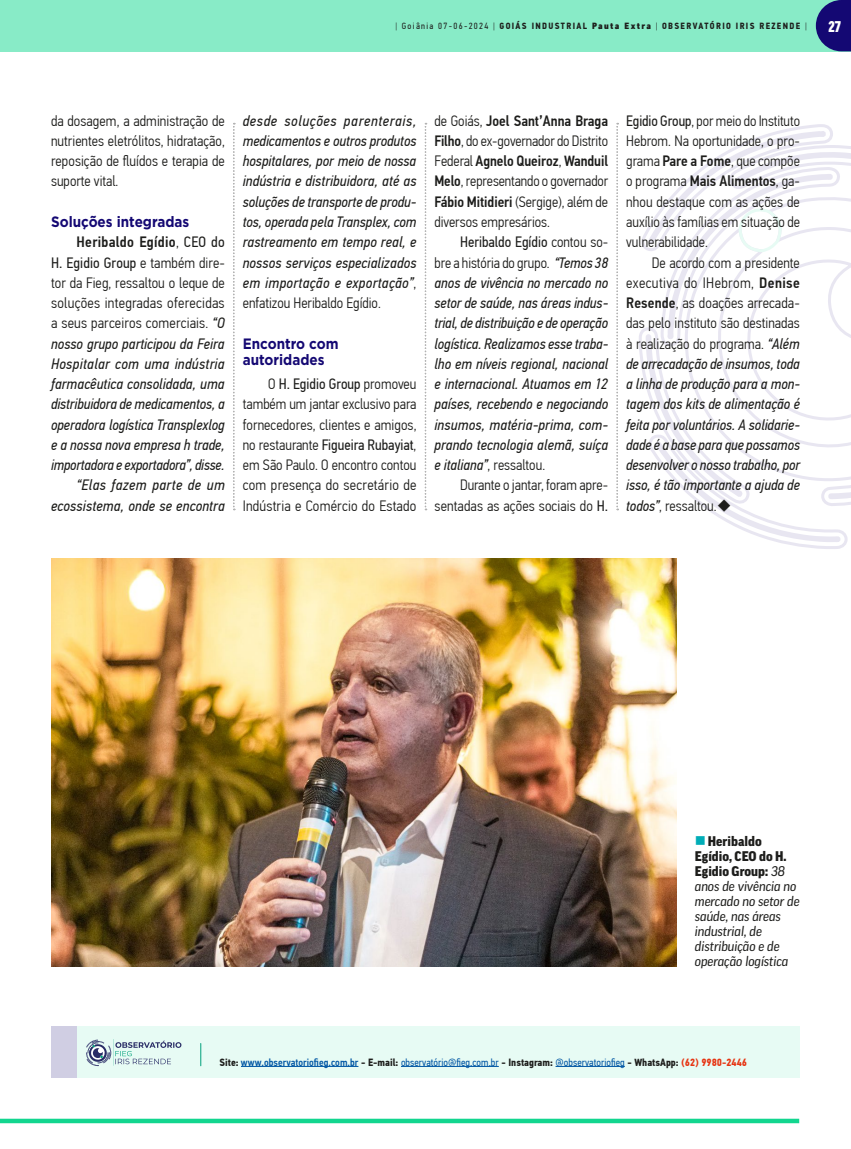
<style>
.page{position:relative;width:851px;height:1149px;background:#fff}
.page>*{position:absolute;margin:0;border:0;box-sizing:border-box;transform-origin:0 0}
.t1{font:italic 15px/20.2px "PF Din Text Cond Pro";letter-spacing:.005em;color:#1d1d1b;text-align:justify}
.t2{font:300 15px/20.2px "PF Din Text Cond Pro";color:#1d1d1b;text-align:justify}
.t3{font:700 15px/16.5px "Gotham";color:#140873;scale:.9 1}
.t4{font:900 condensed 15px "Good Pro";color:#fff}
.t5{font:italic 13.5px/15px "Good Pro News";letter-spacing:-.01em;color:#1d1d1b}
.t6{font:900 13.5px/15px "Good Pro";color:#1d1d1b}
.t7{font:10.5px "PF Din Text Cond Pro";color:#0056a4}
.t8{font:700 9px "PF Din Text Cond Pro";letter-spacing:.15em;color:#1d1d1b}
.s1{font-weight:300}
.s2{font-weight:400}
.s3{font-family:"PF Din Text Cond Pro X Black";font-weight:400}
.s4{font-weight:500;font-style:normal}
.s5{font-weight:300;font-style:normal}
.s6{font-style:normal}
.s7{font-weight:500}
.s8{font-family:"Good Pro News";font-weight:400;font-style:italic}
.s9{font-weight:700;color:#1d1d1b}
.s10{font-weight:700;color:#e63412}
</style>
<div class="page">
<svg style="left:636px;top:51px;width:214px;height:498px"></svg>
<svg style="left:718px;top:205px;width:132px;height:243px"></svg>
<svg style="left:0;top:1118px;width:799px;height:4px;background:#3ddda3"></svg>
<div style="left:0;top:0;width:850px;height:51px;background:#88ebc7"></div>
<svg style="left:815px;top:0;width:35px;height:51px"></svg>
<div style="left:51px;top:1025px;width:748px;height:52px;background:#e7fbf4"></div>
<div style="left:51px;top:1025px;width:26px;height:52px;background:#d0cee3"></div>
<hr style="left:241px;top:1065px;width:117px;height:1px;background:#0056a4">
<hr style="left:401px;top:1065px;width:97px;height:1px;background:#0056a4">
<hr style="left:555px;top:1065px;width:69px;height:1px;background:#0056a4">
<svg style="left:86px;top:1039px;width:96px;height:26px"></svg>
<svg style="left:200px;top:1043px;width:1px;height:22px"></svg>
<svg style="left:233px;top:123px;width:2px;height:387px"></svg>
<svg style="left:424px;top:123px;width:2px;height:387px"></svg>
<svg style="left:616px;top:123px;width:2px;height:387px"></svg>
<img style="left:51px;top:558px;width:625px;height:408px">
<p class="t8" style="left:395px;top:20px;width:413px"><span class="s1">|</span> <span class="s2">Goiânia 07-06-2024</span> <span class="s1">|</span> GOIÁS INDUSTRIAL <span class="s3">Pauta Extra</span> <span class="s1">|</span> OBSERVATÓRIO IRIS REZENDE <span class="s1">|</span></p>
<p class="t4" style="left:828px;top:18px;width:14px">27</p>
<p class="t2" style="left:51px;top:110px;width:175px">da dosagem, a administração de nutrientes eletrólitos, hidratação, reposição de fluídos e terapia de suporte vital.</p>
<p class="t3" style="left:51px;top:213px;width:155px">Soluções integradas</p>
<p class="t1" style="left:51px;top:232px;width:175px;text-align:right"><span class="s4">Heribaldo Egídio</span><span class="s5">,</span> <span class="s6">CEO do<br>H. Egidio Group</span> <span class="s5">e também dire‑ tor da Fieg, ressaltou o leque de soluções integradas oferecidas a seus parceiros comerciais.</span> “O nosso grupo participou da Feira<br>Hospitalar com uma indústria farmacêutica consolidada, uma distribuidora de medicamentos, a operadora logística Transplexlog e a nossa nova empresa h trade, importadora e exportadora”, disse. “Elas fazem parte de um ecossistema, onde se encontra</p>
<p class="t1" style="left:243px;top:110px;width:175px">desde soluções parenterais, medicamentos e outros produtos hospitalares, por meio de nossa indústria e distribuidora, até as soluções de transporte de produ&shy;tos, operada pela Transplex, com rastreamento em tempo real, e nossos serviços especializados em importação e exportação”<span class="s5">, enfatizou Heribaldo Egídio.</span></p>
<p class="t3" style="left:243px;top:335px;width:108px">Encontro com autoridades</p>
<p class="t2" style="left:243px;top:374px;width:175px;text-indent:26px">O <span class="s2">H. Egidio Group</span> promoveu também um jantar exclusivo para fornecedores, clientes e amigos, no restaurante <span class="s2">Figueira Rubayiat</span>, em São Paulo. O encontro contou com presença do secretário de Indústria e Comércio do Estado</p>
<p class="t2" style="left:434px;top:110px;width:175px">de Goiás, <span class="s7">Joel Sant’Anna Braga Filho</span>, do ex‑governador do Distrito Federal <span class="s7">Agnelo Queiroz</span>, <span class="s7">Wanduil Melo</span>, representando o governador <span class="s7">Fábio Mitidieri</span> (Sergige), além de diversos empresários.</p>
<p class="t1" style="left:434px;top:232px;width:175px;text-indent:26px"><span class="s6">Heribaldo Egídio</span> <span class="s5">contou so‑ bre a história do grupo.</span> “Temos 38 anos de vivência no mercado no setor de saúde, nas áreas indus&shy;trial, de distribuição e de operação logística. Realizamos esse traba&shy;lho em níveis regional, nacional e internacional. Atuamos em 12 países, recebendo e negociando insumos, matéria-prima, com&shy;prando tecnologia alemã, suíça e italiana”<span class="s5">, ressaltou.</span></p>
<p class="t2" style="left:434px;top:475px;width:175px;text-align:right">Durante o jantar, foram apre‑ sentadas as ações sociais do <span class="s2">H.</span></p>
<p class="t2" style="left:626px;top:110px;width:175px"><span class="s2">Egidio Group</span>, por meio do Instituto Hebrom. Na oportunidade, o pro‑ grama <span class="s7">Pare a Fome</span>, que compõe o programa <span class="s7">Mais Alimentos</span>, ga‑ nhou destaque com as ações de auxílio às famílias em situação de vulnerabilidade.</p>
<p class="t1" style="left:626px;top:252px;width:175px;text-indent:26px"><span class="s5">De acordo com a presidente executiva do IHebrom,</span> <span class="s4">Denise Resende</span><span class="s5">, as doações arrecada‑ das pelo instituto são destinadas à realização do programa.</span> “Além de arrecadação de insumos, toda a linha de produção para a mon&shy;tagem dos kits de alimentação é feita por voluntários. A solidarie&shy;dade é a base para que possamos desenvolver o nosso trabalho, por isso, é tão importante a ajuda de todos”<span class="s5">, ressaltou.</span>◆</p>
<p class="t6" style="left:694px;top:833px;width:93px;text-indent:13px">Heribaldo<br>Egídio, CEO do H.<br>Egidio Group: <span class="s8">38</span></p>
<p class="t5" style="left:694px;top:878px;width:106px">anos de vivência no mercado no setor de saúde, nas áreas industrial, de distribuição e de operação logística</p>
<p class="t7" style="left:219px;top:1055px;width:529px"><span class="s9">Site:</span> <span class="s7">www.observatoriofieg.com.br</span> <span class="s9">- E-mail:</span> observatório@fieg.com.br <span class="s9">- Instagram:</span> @observatoriofieg <span class="s9">- WhatsApp:</span> <span class="s10">(62) 9980-2446</span></p>
</div>
